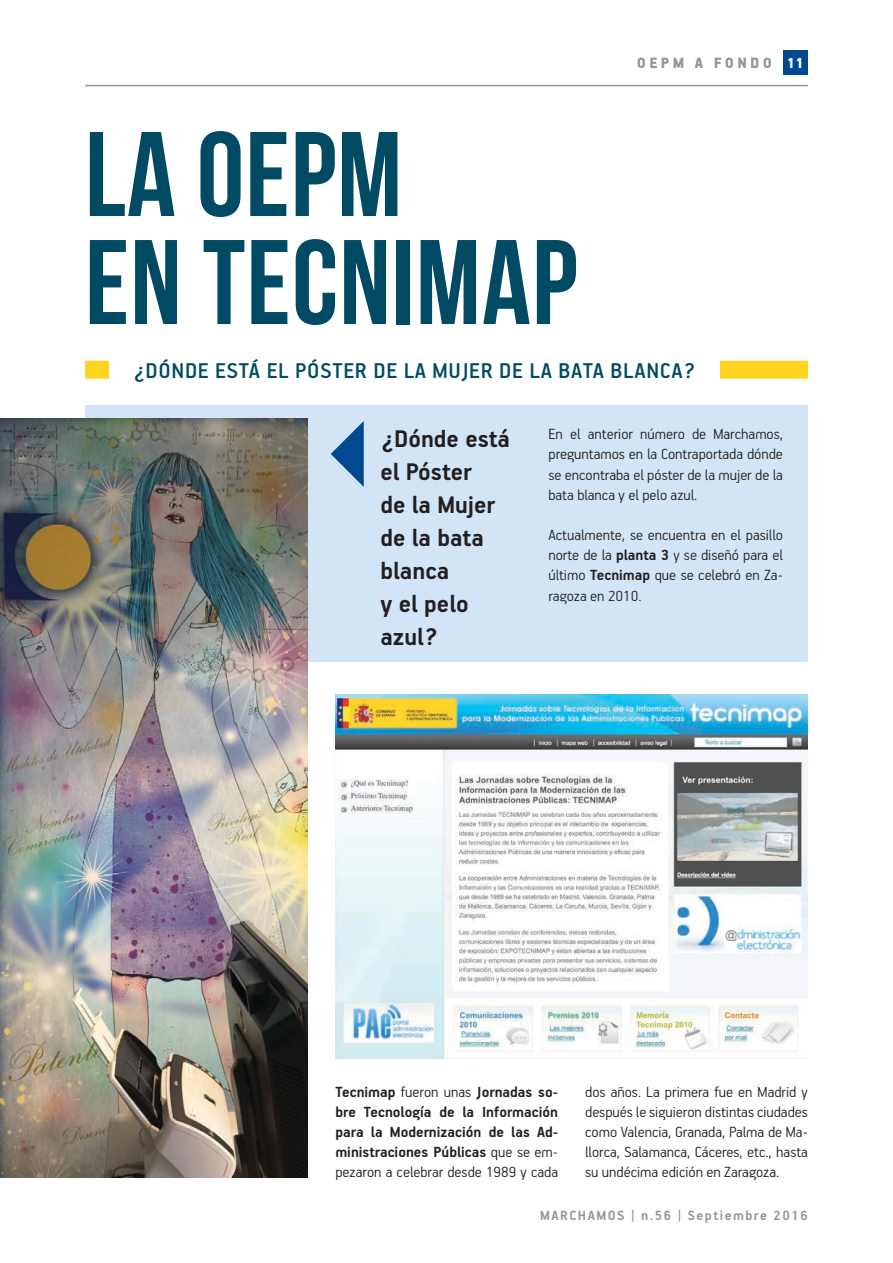
<style>
.page{position:relative;width:893px;height:1263px;background:#fff}
.page>*{position:absolute;margin:0;border:0;box-sizing:border-box;transform-origin:0 0}
.t1{font:120px/108px "Bebas Neue";letter-spacing:.01em;color:#004b63}
.t2{font:700 27px/33px "PF Handbook Pro";color:#231f20}
.t3{font:500 24px "PF Handbook Pro";letter-spacing:.03em;color:#004b63}
.t4{font:300 16.5px/20.1px "PF Handbook Pro";color:#231f20;text-align:justify}
.t5{font:700 16.5px/20.1px "PF Handbook Pro";color:#231f20;text-align:justify}
.t6{font:900 16.5px "PF Handbook Pro";letter-spacing:.2em;color:#949698}
.t7{font:700 15px "PF Handbook Pro";letter-spacing:.1em;color:#949698}
.s1{color:#fff}
.s2{font-weight:700}
.s3{font-weight:300}
</style>
<div class="page">
<div style="left:85px;top:406px;width:723px;height:256px;background:#d2e5f6"></div>
<div style="left:783px;top:50px;width:25px;height:25px;background:#004990"></div>
<hr style="left:85px;top:85px;width:723px;height:1px;background:#949698">
<div style="left:85px;top:361px;width:24px;height:18px;background:#ffd521"></div>
<div style="left:720px;top:361px;width:88px;height:18px;background:#ffd521"></div>
<img style="left:0;top:418px;width:308px;height:760px">
<svg style="left:331px;top:421px;width:33px;height:66px"></svg>
<img style="left:335px;top:695px;width:473px;height:363px">
<p class="t6" style="left:637px;top:53px;width:169px">OEPM A FONDO <span class="s1">11</span></p>
<h1 class="t1" style="left:85px;top:119px;width:494px">LA OEPM<br>EN TECNIMAP</h1>
<h3 class="t3" style="left:133px;top:356px;width:26px">¿DÓNDE</h3>
<h3 class="t3" style="left:215px;top:356px;width:105px">ESTÁ EL PÓSTER</h3>
<h3 class="t3" style="left:373px;top:356px;width:274px">DE LA MUJER DE LA BATA BLANCA</h3>
<h3 class="t3" style="left:683px;top:356px;width:13px">?</h3>
<h2 class="t2" style="left:380px;top:421px;width:131px">¿Dónde está el Póster<br>de la Mujer de la bata blanca<br>y el pelo azul?</h2>
<p class="t4" style="left:548px;top:423px;width:236px">En el anterior número de Marchamos, preguntamos en la Contraportada dónde se encontraba el póster de la mujer de la bata blanca y el pelo azul.</p>
<p class="t4" style="left:548px;top:524px;width:236px">Actualmente, se encuentra en el pasillo norte de la <span class="s2">planta 3</span> y se diseñó para el último <span class="s2">Tecnimap</span> que se celebró en Za&shy;ragoza en 2010.</p>
<p class="t5" style="left:335px;top:1081px;width:224px">Tecnimap <span class="s3">fueron unas</span> Jornadas so&shy;bre Tecnología de la Información para la Modernización de las Ad&shy;ministraciones Públicas <span class="s3">que se em&shy;pezaron a celebrar desde 1989 y cada</span></p>
<p class="t4" style="left:585px;top:1081px;width:224px">dos años. La primera fue en Madrid y después le siguieron distintas ciudades como Valencia, Granada, Palma de Ma&shy;llorca, Salamanca, Cáceres, etc., hasta su undécima edición en Zaragoza.</p>
<p class="t7" style="left:540px;top:1206px;width:269px">MARCHAMOS | n.56 | Septiembre 2016</p>
</div>
